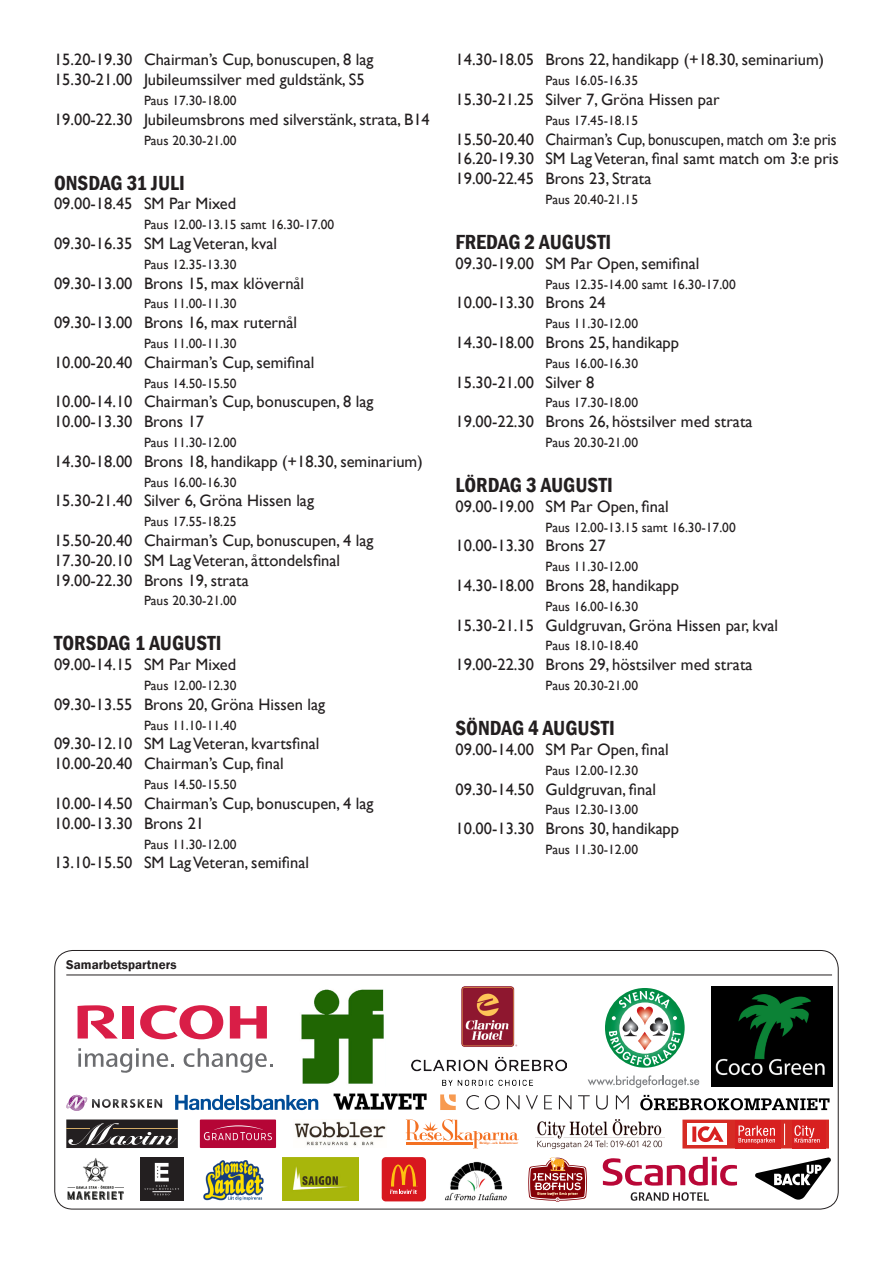
<style>
.page{position:relative;width:893px;height:1263px;background:#fff}
.page>*{position:absolute;margin:0;border:0;box-sizing:border-box;transform-origin:0 0}
.t1{font:600 condensed 21px "Franklin Gothic";color:#231f20}
.t2{font:16.5px "Gill Sans";color:#231f20}
.t3{font:13.5px "Gill Sans";color:#231f20}
.t4{font:600 13.05px "Franklin Gothic";color:#231f20}
.t5{font:3px "Elephant";color:#f36e21}
</style>
<div class="page">
<svg style="left:140px;top:1005px;width:83px;height:34px"></svg>
<svg style="left:230px;top:1006px;width:37px;height:32px"></svg>
<div style="left:123px;top:1006px;width:11px;height:32px;background:#d91e47"></div>
<svg style="left:78px;top:1005px;width:40px;height:33px"></svg>
<svg style="left:78px;top:1048px;width:96px;height:25px"></svg>
<svg style="left:184px;top:1048px;width:89px;height:25px"></svg>
<img style="left:301px;top:989px;width:83px;height:95px">
<svg style="left:755px;top:1157px;width:76px;height:43px"></svg>
<svg style="left:605px;top:988px;width:80px;height:80px"></svg>
<svg style="left:609px;top:991px;width:72px;height:75px"></svg>
<svg style="left:588px;top:1075px;width:111px;height:13px"></svg>
<img style="left:203px;top:1160px;width:61px;height:41px">
<svg style="left:640px;top:1095px;width:189px;height:15px"></svg>
<svg style="left:631px;top:1192px;width:78px;height:9px"></svg>
<svg style="left:603px;top:1157px;width:134px;height:29px"></svg>
<svg style="left:66px;top:1094px;width:96px;height:17px"></svg>
<svg style="left:466px;top:1095px;width:163px;height:14px"></svg>
<svg style="left:440px;top:1094px;width:16px;height:16px"></svg>
<img style="left:536px;top:1119px;width:128px;height:29px">
<svg style="left:175px;top:1095px;width:143px;height:15px"></svg>
<img style="left:412px;top:986px;width:155px;height:100px">
<img style="left:711px;top:987px;width:121px;height:99px">
<img style="left:333px;top:1094px;width:94px;height:15px">
<div style="left:140px;top:1157px;width:44px;height:44px;background:#231f20"></div>
<svg style="left:145px;top:1163px;width:34px;height:32px"></svg>
<svg style="left:406px;top:1119px;width:113px;height:29px"></svg>
<hr style="left:406px;top:1142px;width:66px;height:2px;background:#f37123">
<div style="left:200px;top:1119px;width:76px;height:29px;background:#b50536"></div>
<svg style="left:204px;top:1125px;width:68px;height:15px"></svg>
<hr style="left:66px;top:975px;width:766px;height:1px;background:#231f20">
<img style="left:67px;top:1158px;width:57px;height:42px">
<svg style="left:528px;top:1157px;width:59px;height:45px"></svg>
<div style="left:683px;top:1120px;width:145px;height:28px;background:#d62b24"></div>
<div style="left:687px;top:1123px;width:40px;height:22px;background:#fff"></div>
<svg style="left:697px;top:1126px;width:27px;height:16px"></svg>
<svg style="left:692px;top:1126px;width:4px;height:16px"></svg>
<div style="left:792px;top:1120px;width:34px;height:28px;background:#d82020"></div>
<svg style="left:794px;top:1125px;width:26px;height:18px"></svg>
<div style="left:735px;top:1120px;width:46px;height:28px;background:#d82020"></div>
<svg style="left:738px;top:1125px;width:37px;height:19px"></svg>
<svg style="left:784px;top:1123px;width:1px;height:22px"></svg>
<svg style="left:66px;top:1119px;width:112px;height:29px;background:#4a4645"></svg>
<img style="left:283px;top:1157px;width:76px;height:44px">
<div style="left:382px;top:1157px;width:44px;height:44px;background:#d7171f;border-radius:4px"></div>
<svg style="left:390px;top:1164px;width:28px;height:30px"></svg>
<img style="left:445px;top:1161px;width:62px;height:40px">
<img style="left:294px;top:1121px;width:92px;height:25px">
<p class="t2" style="left:54px;top:50px;width:321px">15.20-19.30 Chairman’s Cup, bonuscupen, 8 lag</p>
<p class="t2" style="left:54px;top:70px;width:312px">15.30-21.00 Jubileumssilver med guldstänk, S5</p>
<p class="t3" style="left:144px;top:93px;width:94px">Paus 17.30-18.00</p>
<p class="t2" style="left:54px;top:110px;width:377px">19.00-22.30 Jubileumsbrons med silverstänk, strata, B14</p>
<p class="t3" style="left:144px;top:132px;width:94px">Paus 20.30-21.00</p>
<p class="t1" style="left:54px;top:169px;width:132px">ONSDAG 31 JULI</p>
<p class="t2" style="left:54px;top:194px;width:184px">09.00-18.45 SM Par Mixed</p>
<p class="t3" style="left:144px;top:217px;width:192px">Paus 12.00-13.15 samt 16.30-17.00</p>
<p class="t2" style="left:54px;top:234px;width:225px">09.30-16.35 SM Lag Veteran, kval</p>
<p class="t3" style="left:144px;top:256px;width:94px">Paus 12.35-13.30</p>
<p class="t2" style="left:54px;top:273px;width:252px">09.30-13.00 Brons 15, max klövernål</p>
<p class="t3" style="left:144px;top:296px;width:94px">Paus 11.00-11.30</p>
<p class="t2" style="left:54px;top:313px;width:244px">09.30-13.00 Brons 16, max ruternål</p>
<p class="t3" style="left:144px;top:336px;width:94px">Paus 11.00-11.30</p>
<p class="t2" style="left:54px;top:353px;width:262px">10.00-20.40 Chairman’s Cup, semifinal</p>
<p class="t3" style="left:144px;top:375px;width:94px">Paus 14.50-15.50</p>
<p class="t2" style="left:54px;top:392px;width:321px">10.00-14.10 Chairman’s Cup, bonuscupen, 8 lag</p>
<p class="t2" style="left:54px;top:412px;width:152px">10.00-13.30 Brons 17</p>
<p class="t3" style="left:144px;top:435px;width:94px">Paus 11.30-12.00</p>
<p class="t2" style="left:54px;top:452px;width:370px">14.30-18.00 Brons 18, handikapp (+18.30, seminarium)</p>
<p class="t3" style="left:144px;top:474px;width:94px">Paus 16.00-16.30</p>
<p class="t2" style="left:54px;top:491px;width:262px">15.30-21.40 Silver 6, Gröna Hissen lag</p>
<p class="t3" style="left:144px;top:514px;width:94px">Paus 17.55-18.25</p>
<p class="t2" style="left:54px;top:531px;width:321px">15.50-20.40 Chairman’s Cup, bonuscupen, 4 lag</p>
<p class="t2" style="left:54px;top:551px;width:288px">17.30-20.10 SM Lag Veteran, åttondelsfinal</p>
<p class="t2" style="left:54px;top:570px;width:196px">19.00-22.30 Brons 19, strata</p>
<p class="t3" style="left:144px;top:593px;width:94px">Paus 20.30-21.00</p>
<p class="t1" style="left:54px;top:629px;width:169px">TORSDAG 1 AUGUSTI</p>
<p class="t2" style="left:54px;top:655px;width:184px">09.00-14.15 SM Par Mixed</p>
<p class="t3" style="left:144px;top:678px;width:94px">Paus 12.00-12.30</p>
<p class="t2" style="left:54px;top:695px;width:273px">09.30-13.55 Brons 20, Gröna Hissen lag</p>
<p class="t3" style="left:144px;top:717px;width:94px">Paus 11.10-11.40</p>
<p class="t2" style="left:54px;top:734px;width:267px">09.30-12.10 SM Lag Veteran, kvartsfinal</p>
<p class="t2" style="left:54px;top:754px;width:231px">10.00-20.40 Chairman’s Cup, final</p>
<p class="t3" style="left:144px;top:777px;width:94px">Paus 14.50-15.50</p>
<p class="t2" style="left:54px;top:794px;width:321px">10.00-14.50 Chairman’s Cup, bonuscupen, 4 lag</p>
<p class="t2" style="left:54px;top:813px;width:152px">10.00-13.30 Brons 21</p>
<p class="t3" style="left:144px;top:836px;width:94px">Paus 11.30-12.00</p>
<p class="t2" style="left:54px;top:853px;width:257px">13.10-15.50 SM Lag Veteran, semifinal</p>
<p class="t2" style="left:455px;top:50px;width:370px">14.30-18.05 Brons 22, handikapp (+18.30, seminarium)</p>
<p class="t3" style="left:545px;top:73px;width:94px">Paus 16.05-16.35</p>
<p class="t2" style="left:455px;top:90px;width:266px">15.30-21.25 Silver 7, Gröna Hissen par</p>
<p class="t3" style="left:545px;top:112px;width:94px">Paus 17.45-18.15</p>
<p class="t2" style="left:455px;top:129px;width:383px">15.50-20.40 Chairman’s Cup, bonuscupen, match om 3:e pris</p>
<p class="t2" style="left:455px;top:149px;width:385px">16.20-19.30 SM Lag Veteran, final samt match om 3:e pris</p>
<p class="t2" style="left:455px;top:169px;width:197px">19.00-22.45 Brons 23, Strata</p>
<p class="t3" style="left:545px;top:192px;width:94px">Paus 20.40-21.15</p>
<p class="t1" style="left:455px;top:228px;width:157px">FREDAG 2 AUGUSTI</p>
<p class="t2" style="left:455px;top:254px;width:245px">09.30-19.00 SM Par Open, semifinal</p>
<p class="t3" style="left:545px;top:276px;width:192px">Paus 12.35-14.00 samt 16.30-17.00</p>
<p class="t2" style="left:455px;top:293px;width:152px">10.00-13.30 Brons 24</p>
<p class="t3" style="left:545px;top:316px;width:94px">Paus 11.30-12.00</p>
<p class="t2" style="left:455px;top:333px;width:225px">14.30-18.00 Brons 25, handikapp</p>
<p class="t3" style="left:545px;top:355px;width:94px">Paus 16.00-16.30</p>
<p class="t2" style="left:455px;top:372px;width:140px">15.30-21.00 Silver 8</p>
<p class="t3" style="left:545px;top:395px;width:94px">Paus 17.30-18.00</p>
<p class="t2" style="left:455px;top:412px;width:299px">19.00-22.30 Brons 26, höstsilver med strata</p>
<p class="t3" style="left:545px;top:435px;width:94px">Paus 20.30-21.00</p>
<p class="t1" style="left:455px;top:471px;width:159px">LÖRDAG 3 AUGUSTI</p>
<p class="t2" style="left:455px;top:497px;width:215px">09.00-19.00 SM Par Open, final</p>
<p class="t3" style="left:545px;top:519px;width:192px">Paus 12.00-13.15 samt 16.30-17.00</p>
<p class="t2" style="left:455px;top:536px;width:152px">10.00-13.30 Brons 27</p>
<p class="t3" style="left:545px;top:559px;width:94px">Paus 11.30-12.00</p>
<p class="t2" style="left:455px;top:576px;width:225px">14.30-18.00 Brons 28, handikapp</p>
<p class="t3" style="left:545px;top:598px;width:94px">Paus 16.00-16.30</p>
<p class="t2" style="left:455px;top:615px;width:324px">15.30-21.15 Guldgruvan, Gröna Hissen par, kval</p>
<p class="t3" style="left:545px;top:638px;width:94px">Paus 18.10-18.40</p>
<p class="t2" style="left:455px;top:655px;width:299px">19.00-22.30 Brons 29, höstsilver med strata</p>
<p class="t3" style="left:545px;top:678px;width:94px">Paus 20.30-21.00</p>
<p class="t1" style="left:455px;top:714px;width:161px">SÖNDAG 4 AUGUSTI</p>
<p class="t2" style="left:455px;top:740px;width:215px">09.00-14.00 SM Par Open, final</p>
<p class="t3" style="left:545px;top:762px;width:94px">Paus 12.00-12.30</p>
<p class="t2" style="left:455px;top:779px;width:202px">09.30-14.50 Guldgruvan, final</p>
<p class="t3" style="left:545px;top:802px;width:94px">Paus 12.30-13.00</p>
<p class="t2" style="left:455px;top:819px;width:225px">10.00-13.30 Brons 30, handikapp</p>
<p class="t3" style="left:545px;top:841px;width:94px">Paus 11.30-12.00</p>
<p class="t4" style="left:66px;top:957px;width:112px">Samarbetspartners</p>
<p class="t5" style="left:480px;top:1141px;width:40px">Bridge - och Kulturresor</p>
</div>
